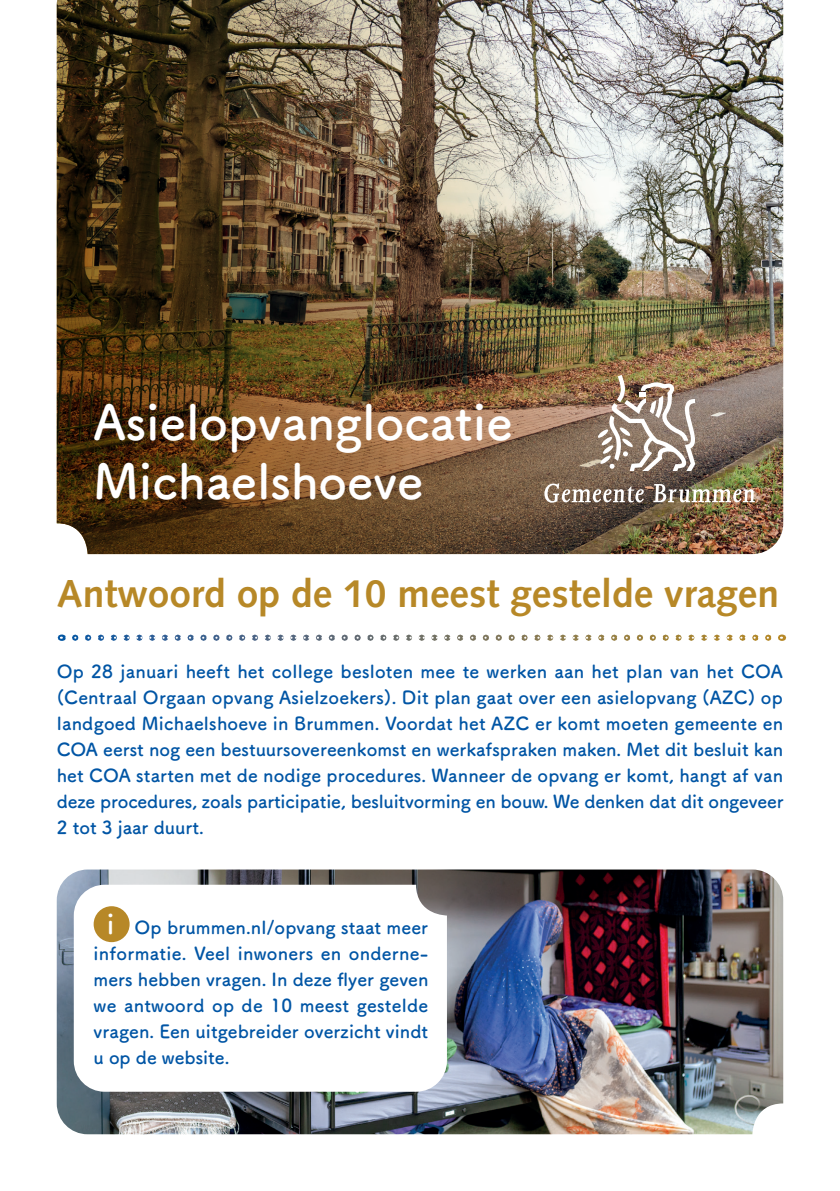
<style>
.page{position:relative;width:840px;height:1191px;background:#fff}
.page>*{position:absolute;margin:0;border:0;box-sizing:border-box;transform-origin:0 0}
.t1{font:700 48.4px/58.8px "Tsuku A Rd Gothic";color:#fff}
.t2{font:700 39px "Syntax";color:#b78827}
.t3{font:700 18px/26px "Tsuku A Rd Gothic";color:#0155a5;text-align:justify}
.s1{font-size:27.2px;color:#fff}
</style>
<div class="page">
<img style="left:57px;top:869px;width:725px;height:265px">
<div style="left:74px;top:884px;width:372px;height:207px;background:#fff;border-radius:31px"></div>
<img style="left:57px;top:0;width:725px;height:554px">
<svg style="left:61px;top:634px;width:720px;height:7px"></svg>
<svg style="left:544px;top:483px;width:99px;height:19px"></svg>
<img style="left:653px;top:484px;width:101px;height:18px">
<img style="left:597px;top:375px;width:98px;height:96px">
<div style="left:94px;top:906px;width:35px;height:36px;background:#b78827;border-radius:50%"></div>
<h1 class="t1" style="left:94px;top:390px;width:420px">Asielopvanglocatie<br>Michaelshoeve</h1>
<h2 class="t2" style="left:57px;top:571px;width:723px">Antwoord op de 10 meest gestelde vragen</h2>
<p class="t3" style="left:57px;top:657px;width:728px">Op 28 januari heeft het college besloten mee te werken aan het plan van het COA (Centraal Orgaan opvang Asielzoekers). Dit plan gaat over een asielopvang (AZC) op landgoed Michaelshoeve in Brummen. Voordat het AZC er komt moeten gemeente en COA eerst nog een bestuursovereenkomst en werkafspraken maken. Met dit besluit kan het COA starten met de nodige procedures. Wanneer de opvang er komt, hangt af van deze procedures, zoals participatie, besluitvorming en bouw. We denken dat dit ongeveer 2 tot 3 jaar duurt.</p>
<p class="t3" style="left:94px;top:913px;width:336px;text-indent:13px"><span class="s1">i</span> Op brummen.nl/opvang staat meer informatie. Veel inwoners en onderne&shy;mers hebben vragen. In deze flyer geven we antwoord op de 10 meest gestelde vragen. Een uitgebreider overzicht vindt u op de website.</p>
</div>
